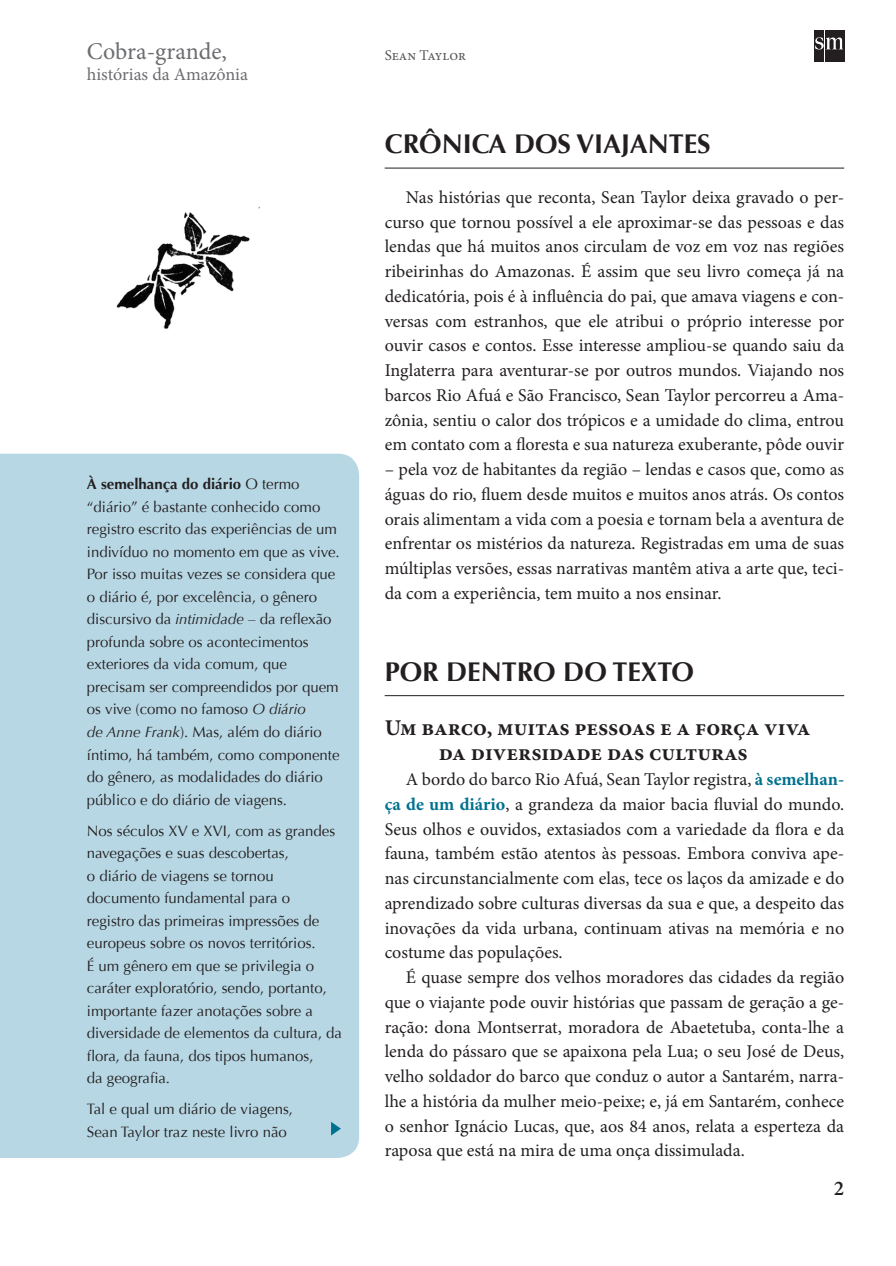
<style>
.page{position:relative;width:896px;height:1266px;background:#fff}
.page>*{position:absolute;margin:0;border:0;box-sizing:border-box;transform-origin:0 0}
.t1{font:700 27px "Optima";color:#231f20}
.t2{font:24px "Minion Pro";letter-spacing:.005em;color:#6c6d70}
.t3{font:700 22.5px/24.8px "Minion Pro";color:#231f20;text-align:center}
.t4{font:600 21px "Minion Pro";color:#231f20}
.t5{font:18px/24.8px "Minion Pro";color:#231f20;text-align:justify}
.t6{font:18px "Minion Pro";letter-spacing:-.005em;color:#6c6d70}
.t7{font:15px/22.5px "Optima";color:#231f20}
.t8{font:15px "Minion Pro";color:#57585a}
.s1{font-weight:700}
.s2{font-style:italic}
.s3{font-weight:700;color:#00718e}
</style>
<div class="page">
<div style="left:825px;top:30px;width:19px;height:31px;background:#231f20"></div>
<div style="left:814px;top:30px;width:10px;height:31px;background:#231f20"></div>
<svg style="left:815px;top:37px;width:28px;height:13px"></svg>
<hr style="left:384px;top:168px;width:460px;height:1px;background:#231f20">
<hr style="left:384px;top:695px;width:460px;height:1px;background:#231f20">
<img style="left:116px;top:206px;width:144px;height:123px">
<div style="left:0;top:453px;width:359px;height:704px;background:#b7d7e4"></div>
<svg style="left:331px;top:1121px;width:10px;height:14px"></svg>
<h2 class="t2" style="left:87px;top:35px;width:142px">Cobra-grande,</h2>
<p class="t6" style="left:87px;top:62px;width:163px">histórias da Amazônia</p>
<p class="t7" style="left:87px;top:473px;width:254px"><span class="s1">À SEMELHANÇA DO DIÁRIO</span> O termo “diário” é bastante conhecido como registro escrito das experiências de um indivíduo no momento em que as vive.<br>Por isso muitas vezes se considera que o diário é, por excelência, o gênero discursivo da <span class="s2">intimidade</span> – da reflexão profunda sobre os acontecimentos exteriores da vida comum, que precisam ser compreendidos por quem os vive (como no famoso <span class="s2">O diário<br>de Anne Frank</span>). Mas, além do diário íntimo, há também, como componente do gênero, as modalidades do diário público e do diário de viagens.</p>
<p class="t7" style="left:87px;top:819px;width:257px">Nos séculos XV e XVI, com as grandes navegações e suas descobertas,<br>o diário de viagens se tornou documento fundamental para o<br>registro das primeiras impressões de europeus sobre os novos territórios.<br>É um gênero em que se privilegia o caráter exploratório, sendo, portanto, importante fazer anotações sobre a diversidade de elementos da cultura, da flora, da fauna, dos tipos humanos,<br>da geografia.</p>
<p class="t7" style="left:87px;top:1097px;width:208px">Tal e qual um diário de viagens,<br>Sean Taylor traz neste livro não</p>
<p class="t8" style="left:384px;top:45px;width:83px">Sean Taylor</p>
<h1 class="t1" style="left:384px;top:128px;width:327px">CRÔNICA DOS VIAJANTES</h1>
<p class="t5" style="left:384px;top:185px;width:461px;text-indent:21px">Nas histórias que reconta, Sean Taylor deixa gravado o per&shy;curso que tornou possível a ele aproximar-se das pessoas e das lendas que há muitos anos circulam de voz em voz nas regiões ribeirinhas do Amazonas. É assim que seu livro começa já na dedicatória, pois é à influência do pai, que amava viagens e con&shy;versas com estranhos, que ele atribui o próprio interesse por ouvir casos e contos. Esse interesse ampliou-se quando saiu da Inglaterra para aventurar-se por outros mundos. Viajando nos barcos Rio Afuá e São Francisco, Sean Taylor percorreu a Ama&shy;zônia, sentiu o calor dos trópicos e a umidade do clima, entrou em contato com a floresta e sua natureza exuberante, pôde ouvir</p>
<p class="t5" style="left:384px;top:457px;width:461px">– pela voz de habitantes da região – lendas e casos que, como as águas do rio, fluem desde muitos e muitos anos atrás. Os contos orais alimentam a vida com a poesia e tornam bela a aventura de enfrentar os mistérios da natureza. Registradas em uma de suas múltiplas versões, essas narrativas mantêm ativa a arte que, teci&shy;da com a experiência, tem muito a nos ensinar.</p>
<h1 class="t1" style="left:384px;top:656px;width:311px">POR DENTRO DO TEXTO</h1>
<p class="t3" style="left:384px;top:715px;width:427px">Um barco, muitas pessoas e a força viva da diversidade das culturas</p>
<p class="t5" style="left:384px;top:767px;width:461px;text-indent:21px">A bordo do barco Rio Afuá, Sean Taylor registra, <span class="s3">à semelhan&shy;ça de um diário</span>, a grandeza da maior bacia fluvial do mundo.<br>Seus olhos e ouvidos, extasiados com a variedade da flora e da fauna, também estão atentos às pessoas. Embora conviva ape&shy;nas circunstancialmente com elas, tece os laços da amizade e do aprendizado sobre culturas diversas da sua e que, a despeito das inovações da vida urbana, continuam ativas na memória e no costume das populações.</p>
<p class="t5" style="left:384px;top:965px;width:461px;text-indent:21px">É quase sempre dos velhos moradores das cidades da região que o viajante pode ouvir histórias que passam de geração a ge&shy;ração: dona Montserrat, moradora de Abaetetuba, conta-lhe a lenda do pássaro que se apaixona pela lua; o seu José de Deus, velho soldador do barco que conduz o autor a Santarém, narra&shy;lhe a história da mulher meio-peixe; e, já em Santarém, conhece o senhor Ignácio Lucas, que, aos 84 anos, relata a esperteza da raposa que está na mira de uma onça dissimulada.</p>
<p class="t4" style="left:833px;top:1173px;width:12px">2</p>
</div>
